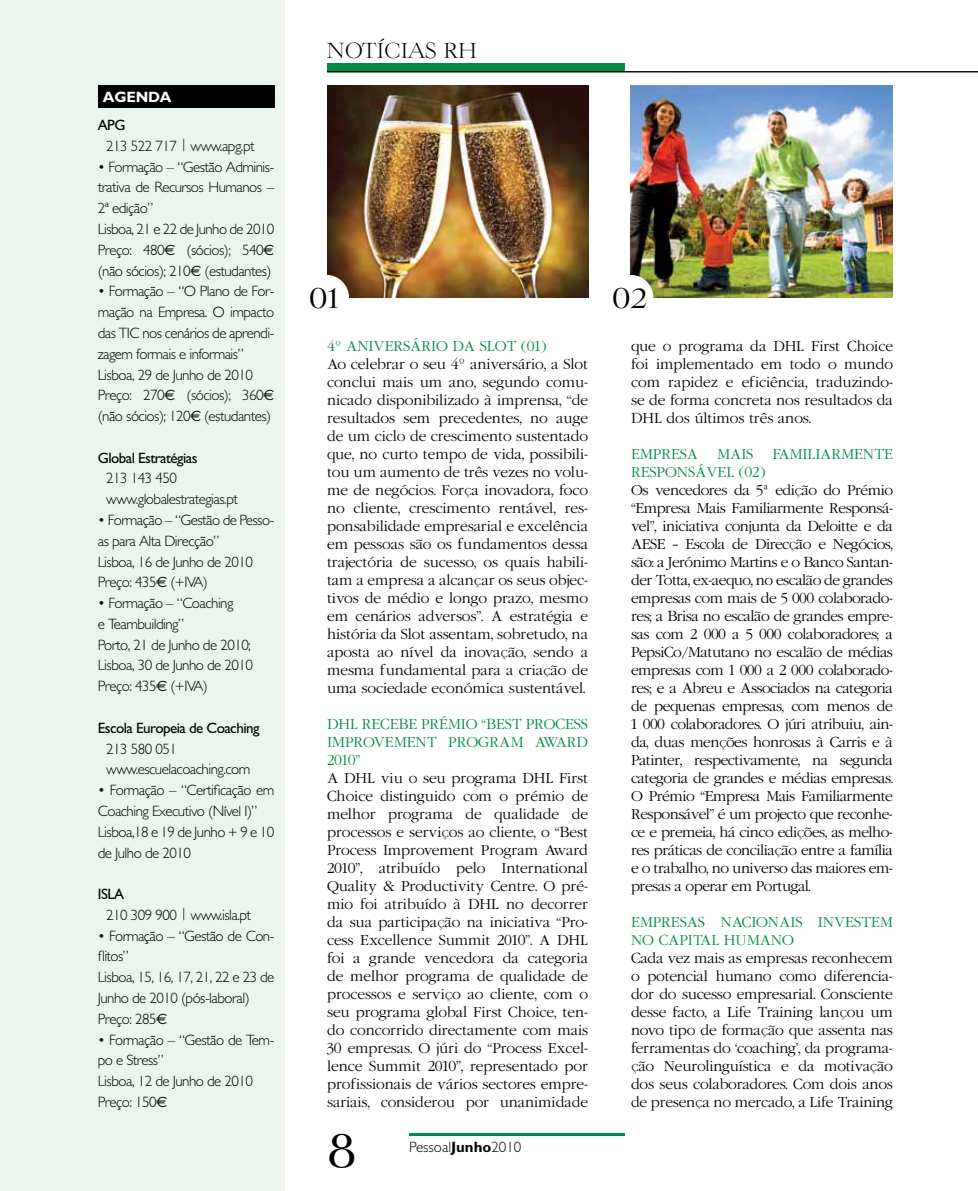
<style>
.page{position:relative;width:978px;height:1191px;background:#fff}
.page>*{position:absolute;margin:0;border:0;box-sizing:border-box;transform-origin:0 0}
.t1{font:45px "Lingwood";color:#000}
.t2{font:27px "Lingwood";color:#000}
.t3{font:300 21px "Lingwood";letter-spacing:.025em;color:#000}
.t4{font:300 15px/20.7px "Gentle Sans";letter-spacing:-.035em;color:#000}
.t5{font:15px "Gentle Sans";letter-spacing:-.035em;color:#000}
.t6{font:300 15px "Gentle Sans";color:#000}
.t7{font:700 15px "Gentle Sans";letter-spacing:-.015em;color:#fff}
.t8{font:300 13.5px/18px "Garamond";color:#000;text-align:justify}
.t9{font:300 13.5px/18px "Garamond";color:#008c44}
.s1{font-family:"Euro Sans";font-weight:400}
.s2{font-weight:700}
</style>
<div class="page">
<div style="left:327px;top:63px;width:298px;height:9px;background:#008c44"></div>
<hr style="left:409px;top:1133px;width:216px;height:2px;background:#008c44">
<div style="left:0;top:0;width:285px;height:1191px;background:#ecf4ee"></div>
<hr style="left:327px;top:71px;width:651px;height:1px;background:#000">
<img style="left:327px;top:85px;width:262px;height:213px">
<div style="left:303px;top:275px;width:46px;height:45px;background:#fff;border-radius:50%"></div>
<img style="left:631px;top:85px;width:262px;height:213px">
<div style="left:608px;top:275px;width:45px;height:45px;background:#fff;border-radius:50%"></div>
<div style="left:99px;top:85px;width:176px;height:23px;background:#000"></div>
<p class="t7" style="left:103px;top:88px;width:70px">AGENDA</p>
<p class="t5" style="left:98px;top:116px;width:29px">APG</p>
<p class="t4" style="left:106px;top:135px;width:150px">213 522 717 | www.apg.pt</p>
<p class="t4" style="left:98px;top:156px;width:178px">• Formação – “Gestão Adminis&shy;trativa de Recursos Humanos –<br>2ª edição”<br>Lisboa, 21 e 22 de Junho de 2010<br>Preço: 480<span class="s1">€</span> (sócios); 540<span class="s1">€ </span>(não sócios); 210<span class="s1">€</span> (estudantes)</p>
<p class="t4" style="left:98px;top:281px;width:178px">• Formação – “O Plano de For&shy;mação na Empresa. O impacto das TIC nos cenários de aprendi&shy;zagem formais e informais”<br>Lisboa, 29 de Junho de 2010<br>Preço: 270<span class="s1">€</span> (sócios); 360<span class="s1">€ </span>(não sócios); 120<span class="s1">€</span> (estudantes)</p>
<p class="t5" style="left:98px;top:449px;width:101px">Global Estratégias</p>
<p class="t4" style="left:106px;top:468px;width:133px">213 143 450 www.globalestrategias.pt</p>
<p class="t4" style="left:98px;top:509px;width:178px">• Formação – “Gestão de Pesso&shy;as para Alta Direcção”<br>Lisboa, 16 de Junho de 2010<br>Preço: 435<span class="s1">€</span> (+IVA)</p>
<p class="t4" style="left:98px;top:592px;width:157px">• Formação – “Coaching<br>e Teambuilding”<br>Porto, 21 de Junho de 2010;<br>Lisboa, 30 de Junho de 2010<br>Preço: 435<span class="s1">€</span> (+IVA)</p>
<p class="t5" style="left:98px;top:719px;width:163px">Escola Europeia de Coaching</p>
<p class="t4" style="left:106px;top:738px;width:146px">213 580 051 www.escuelacoaching.com</p>
<p class="t4" style="left:98px;top:779px;width:178px">• Formação – “Certificação em<br>Coaching Executivo (Nível I)”<br>Lisboa,18 e 19 de Junho + 9 e 10 de Julho de 2010</p>
<p class="t5" style="left:98px;top:885px;width:28px">ISLA</p>
<p class="t4" style="left:106px;top:904px;width:146px">210 309 900 | www.isla.pt</p>
<p class="t4" style="left:98px;top:925px;width:178px">• Formação – “Gestão de Con&shy;flitos”<br>Lisboa, 15, 16, 17, 21, 22 e 23 de<br>Junho de 2010 (pós-laboral)<br>Preço: 285<span class="s1">€</span></p>
<p class="t4" style="left:98px;top:1029px;width:178px">• Formação – “Gestão de Tem&shy;po e Stress”<br>Lisboa, 12 de Junho de 2010<br>Preço: 150<span class="s1">€</span></p>
<h3 class="t3" style="left:327px;top:39px;width:151px">NOTÍCIAS RH</h3>
<h2 class="t2" style="left:310px;top:283px;width:34px">01</h2>
<h2 class="t2" style="left:612px;top:283px;width:37px">02</h2>
<p class="t9" style="left:327px;top:337px;width:221px">4º Aniversário da Slot (01)</p>
<p class="t8" style="left:327px;top:355px;width:262px">Ao celebrar o seu 4º aniversário, a Slot conclui mais um ano, segundo comu&shy;nicado disponibilizado à imprensa, “de resultados sem precedentes, no auge de um ciclo de crescimento sustentado que, no curto tempo de vida, possibili&shy;tou um aumento de três vezes no volu&shy;me de negócios. Força inovadora, foco no cliente, crescimento rentável, res&shy;ponsabilidade empresarial e excelência em pessoas são os fundamentos dessa trajectória de sucesso, os quais habili&shy;tam a empresa a alcançar os seus objec&shy;tivos de médio e longo prazo, mesmo em cenários adversos”. A estratégia e história da Slot assentam, sobretudo, na aposta ao nível da inovação, sendo a mesma fundamental para a criação de uma sociedade económica sustentável.</p>
<p class="t9" style="left:327px;top:715px;width:262px">DHL recebe prémio “Best Process<br>Improvement Program Award<br>2010”</p>
<p class="t8" style="left:327px;top:769px;width:262px">A DHL viu o seu programa DHL First Choice distinguido com o prémio de melhor programa de qualidade de processos e serviços ao cliente, o “Best Process Improvement Program Award 2010”, atribuído pelo International Quality &amp; Productivity Centre. O pré&shy;mio foi atribuído à DHL no decorrer da sua participação na iniciativa “Pro&shy;cess Excellence Summit 2010”. A DHL foi a grande vencedora da categoria de melhor programa de qualidade de processos e serviço ao cliente, com o seu programa global First Choice, ten&shy;do concorrido directamente com mais 30 empresas. O júri do “Process Excel&shy;lence Summit 2010”, representado por profissionais de vários sectores empre&shy;sariais, considerou por unanimidade</p>
<h1 class="t1" style="left:327px;top:1125px;width:31px">8</h1>
<p class="t6" style="left:409px;top:1137px;width:114px">Pessoal<span class="s2">Junho</span>2010</p>
<p class="t8" style="left:631px;top:337px;width:263px">que o programa da DHL First Choice foi implementado em todo o mundo com rapidez e eficiência, traduzindo&shy;se de forma concreta nos resultados da DHL dos últimos três anos.</p>
<p class="t9" style="left:631px;top:445px;width:59px">Empresa</p>
<p class="t9" style="left:717px;top:445px;width:37px">Mais</p>
<p class="t9" style="left:772px;top:445px;width:122px">Familiarmente</p>
<p class="t9" style="left:631px;top:463px;width:136px">Responsável (02)</p>
<p class="t8" style="left:631px;top:481px;width:263px">Os vencedores da 5ª edição do Prémio “Empresa Mais Familiarmente Responsá&shy;vel”, iniciativa conjunta da Deloitte e da AESE – Escola de Direcção e Negócios, são: a Jerónimo Martins e o Banco Santan&shy;der Totta, ex-aequo, no escalão de grandes empresas com mais de 5 000 colaborado&shy;res; a Brisa no escalão de grandes empre&shy;sas com 2 000 a 5 000 colaboradores; a PepsiCo/Matutano no escalão de médias empresas com 1 000 a 2 000 colaborado&shy;res; e a Abreu e Associados na categoria de pequenas empresas, com menos de 1 000 colaboradores. O júri atribuiu, ain&shy;da, duas menções honrosas à Carris e à Patinter, respectivamente, na segunda categoria de grandes e médias empresas.<br>O Prémio “Empresa Mais Familiarmente Responsável” é um projecto que reconhe&shy;ce e premeia, há cinco edições, as melho&shy;res práticas de conciliação entre a família e o trabalho, no universo das maiores em&shy;presas a operar em Portugal.</p>
<p class="t9" style="left:631px;top:913px;width:59px">Empresas</p>
<p class="t9" style="left:720px;top:913px;width:12px">nac</p>
<p class="t9" style="left:631px;top:913px;width:263px;text-indent:120px">ionais investem no Capital Humano</p>
<p class="t8" style="left:631px;top:949px;width:264px">Cada vez mais as empresas reconhecem o potencial humano como diferencia&shy;dor do sucesso empresarial. Consciente desse facto, a Life Training lançou um novo tipo de formação que assenta nas ferramentas do ‘coaching’, da programa&shy;ção Neurolinguística e da motivação dos seus colaboradores. Com dois anos de presença no mercado, a Life Training</p>
</div>
